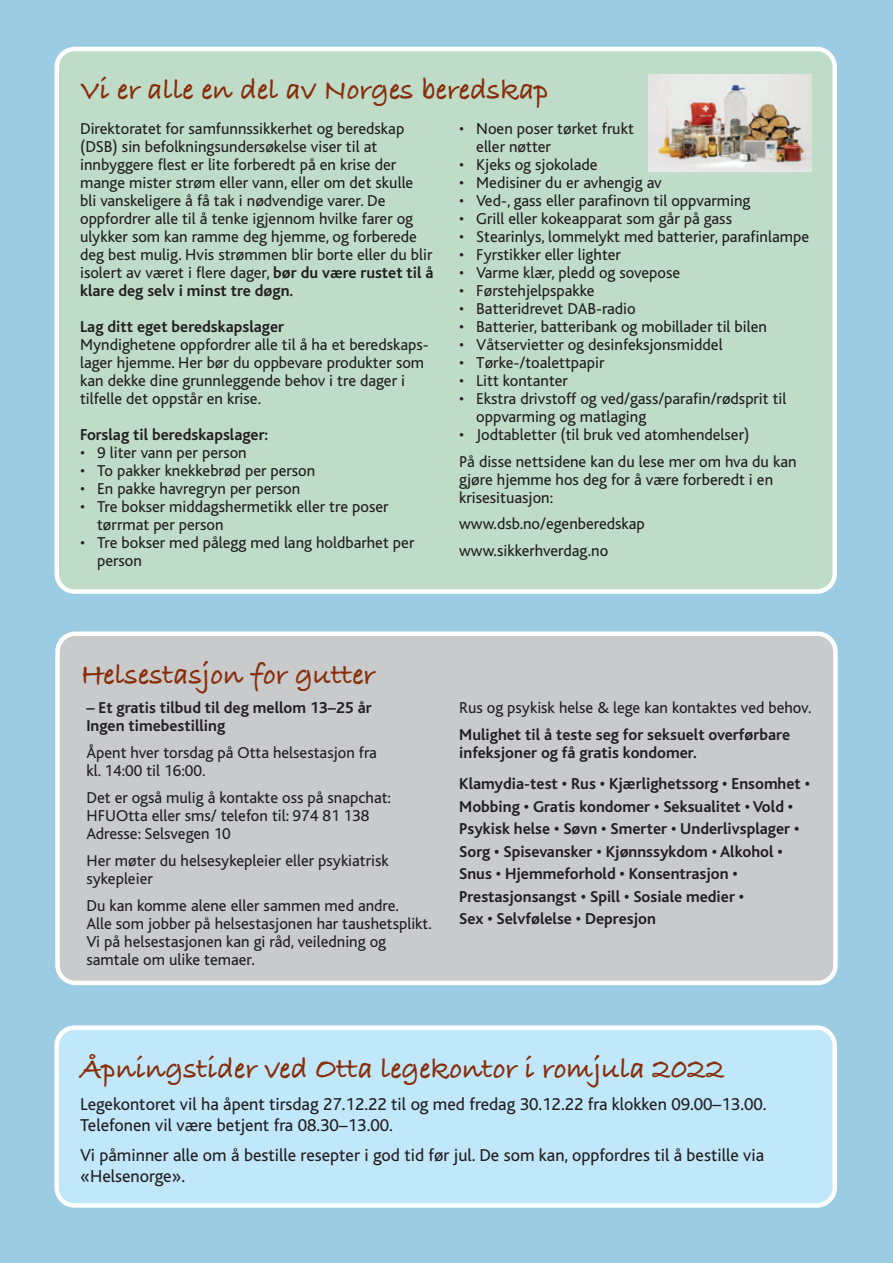
<style>
.page{position:relative;width:893px;height:1263px;background:#9bcce3}
.page>*{position:absolute;margin:0;border:0;box-sizing:border-box;transform-origin:0 0}
.Sel_1{font:30px "Bradley Hand ITCTT Bold";color:#882d09}
.Sel_norm{font:18px/21px "Bliss";color:#231f20}
.Sel_norm-2{font:16.5px/18px "Bliss";color:#231f20}
.Sel_norm-3{font:700 16.5px/22.5px "Bliss";color:#231f20}
.s1{font-weight:700}
</style>
<div class="page">
<div style="left:57px;top:49px;width:778px;height:542px;background:#bfdcc9;border-radius:18px"></div>
<div style="left:55px;top:47px;width:782px;height:547px;border:4px solid #fff;border-radius:18px"></div>
<img style="left:648px;top:74px;width:163px;height:97px">
<div style="left:58px;top:634px;width:777px;height:349px;background:#c9cacc;border-radius:18px"></div>
<div style="left:55px;top:631px;width:783px;height:354px;border:4px solid #fff;border-radius:18px"></div>
<div style="left:57px;top:1028px;width:778px;height:177px;background:#c1e8fa;border-radius:18px"></div>
<div style="left:54px;top:1025px;width:783px;height:183px;border:4px solid #fff;border-radius:18px"></div>
<p class="Sel_1" style="left:80px;top:67px;width:470px">Vi er alle en del av Norges beredskap</p>
<p class="Sel_norm-2" style="left:80px;top:120px;width:355px">Direktoratet for samfunnssikkerhet og beredskap (DSB) sin befolkningsundersøkelse viser til at innbyggere flest er lite forberedt på en krise der mange mister strøm eller vann, eller om det skulle bli vanskeligere å få tak i nødvendige varer. De oppfordrer alle til å tenke igjennom hvilke farer og ulykker som kan ramme deg hjemme, og forberede deg best mulig. Hvis strømmen blir borte eller du blir isolert av været i flere dager, <span class="s1">bør du være rustet til å klare deg selv i minst tre døgn.</span></p>
<p class="Sel_norm-3" style="left:80px;top:316px;width:205px">Lag ditt eget beredskapslager</p>
<p class="Sel_norm-2" style="left:80px;top:336px;width:350px">Myndighetene oppfordrer alle til å ha et beredskaps&shy;lager hjemme. Her bør du oppbevare produkter som kan dekke dine grunnleggende behov i tre dager i tilfelle det oppstår en krise.</p>
<p class="Sel_norm-3" style="left:80px;top:424px;width:190px">Forslag til beredskapslager:</p>
<p class="Sel_norm-2" style="left:80px;top:444px;width:168px">• 9 liter vann per person</p>
<p class="Sel_norm-2" style="left:80px;top:462px;width:237px">• To pakker knekkebrød per person</p>
<p class="Sel_norm-2" style="left:80px;top:480px;width:222px">• En pakke havregryn per person</p>
<p class="Sel_norm-2" style="left:97px;top:498px;width:293px;text-indent:-17px">• Tre bokser middagshermetikk eller tre poser tørrmat per person</p>
<p class="Sel_norm-2" style="left:97px;top:534px;width:319px;text-indent:-17px">• Tre bokser med pålegg med lang holdbarhet per person</p>
<p class="Sel_norm-2" style="left:476px;top:120px;width:159px;text-indent:-17px">• Noen poser tørket frukt eller nøtter</p>
<p class="Sel_norm-2" style="left:459px;top:156px;width:140px">• Kjeks og sjokolade</p>
<p class="Sel_norm-2" style="left:459px;top:174px;width:204px">• Medisiner du er avhengig av</p>
<p class="Sel_norm-2" style="left:459px;top:192px;width:293px">• Ved-, gass eller parafinovn til oppvarming</p>
<p class="Sel_norm-2" style="left:459px;top:210px;width:274px">• Grill eller kokeapparat som går på gass</p>
<p class="Sel_norm-2" style="left:459px;top:228px;width:351px">• Stearinlys, lommelykt med batterier, parafinlampe</p>
<p class="Sel_norm-2" style="left:459px;top:246px;width:163px">• Fyrstikker eller lighter</p>
<p class="Sel_norm-2" style="left:459px;top:264px;width:223px">• Varme klær, pledd og sovepose</p>
<p class="Sel_norm-2" style="left:459px;top:282px;width:137px">• Førstehjelpspakke</p>
<p class="Sel_norm-2" style="left:459px;top:300px;width:178px">• Batteridrevet DAB-radio</p>
<p class="Sel_norm-2" style="left:459px;top:318px;width:309px">• Batterier, batteribank og mobillader til bilen</p>
<p class="Sel_norm-2" style="left:459px;top:336px;width:265px">• Våtservietter og desinfeksjonsmiddel</p>
<p class="Sel_norm-2" style="left:459px;top:354px;width:147px">• Tørke-/toalettpapir</p>
<p class="Sel_norm-2" style="left:459px;top:372px;width:110px">• Litt kontanter</p>
<p class="Sel_norm-2" style="left:476px;top:390px;width:312px;text-indent:-17px">• Ekstra drivstoff og ved/gass/parafin/rødsprit til oppvarming og matlaging</p>
<p class="Sel_norm-2" style="left:459px;top:422px;width:339px;line-height:26.5px">• Jodtabletter (til bruk ved atomhendelser)<br>På disse nettsidene kan du lese mer om hva du kan</p>
<p class="Sel_norm-2" style="left:459px;top:470px;width:315px">gjøre hjemme hos deg for å være forberedt i en krisesituasjon:</p>
<p class="Sel_norm-2" style="left:459px;top:511px;width:187px;line-height:26.5px">www.dsb.no/egenberedskap www.sikkerhverdag.no</p>
<p class="Sel_1" style="left:81px;top:651px;width:296px">Helsestasjon for gutter</p>
<p class="Sel_norm-3" style="left:86px;top:696px;width:287px">– Et gratis tilbud til deg mellom 13–25 år</p>
<p class="Sel_norm-3" style="left:86px;top:714px;width:140px">Ingen timebestilling</p>
<p class="Sel_norm-2" style="left:86px;top:744px;width:292px">Åpent hver torsdag på Otta helsestasjon fra kl. 14:00 til 16:00.</p>
<p class="Sel_norm-2" style="left:86px;top:789px;width:306px">Det er også mulig å kontakte oss på snapchat:<br>HFUOtta eller sms/ telefon til: 974 81 138</p>
<p class="Sel_norm-2" style="left:86px;top:825px;width:146px">Adresse: Selsvegen 10</p>
<p class="Sel_norm-2" style="left:86px;top:852px;width:304px">Her møter du helsesykepleier eller psykiatrisk sykepleier</p>
<p class="Sel_norm-2" style="left:86px;top:897px;width:347px">Du kan komme alene eller sammen med andre.<br>Alle som jobber på helsestasjonen har taushetsplikt.</p>
<p class="Sel_norm-2" style="left:86px;top:933px;width:301px">Vi på helsestasjonen kan gi råd, veiledning og samtale om ulike temaer.</p>
<p class="Sel_norm-2" style="left:459px;top:699px;width:354px">Rus og psykisk helse &amp; lege kan kontaktes ved behov.</p>
<p class="Sel_norm-3" style="left:459px;top:726px;width:332px;line-height:18px">Mulighet til å teste seg for seksuelt overførbare infeksjoner og få gratis kondomer.</p>
<p class="Sel_norm-3" style="left:459px;top:773px;width:352px">Klamydia-test • Rus • Kjærlighetssorg • Ensomhet • Mobbing • Gratis kondomer • Seksualitet • Vold • Psykisk helse • Søvn • Smerter • Underlivsplager • Sorg • Spisevansker • Kjønnssykdom • Alkohol • Snus • Hjemmeforhold • Konsentrasjon • Prestasjonsangst • Spill • Sosiale medier •<br>Sex • Selvfølelse • Depresjon</p>
<p class="Sel_1" style="left:80px;top:1045px;width:646px">Åpningstider ved Otta legekontor i romjula 2022</p>
<p class="Sel_norm" style="left:80px;top:1094px;width:688px">Legekontoret vil ha åpent tirsdag 27.12.22 til og med fredag 30.12.22 fra klokken 09.00–13.00.</p>
<p class="Sel_norm" style="left:80px;top:1115px;width:314px">Telefonen vil være betjent fra 08.30–13.00.</p>
<p class="Sel_norm" style="left:80px;top:1145px;width:686px">Vi påminner alle om å bestille resepter i god tid før jul. De som kan, oppfordres til å bestille via «Helsenorge».</p>
</div>
